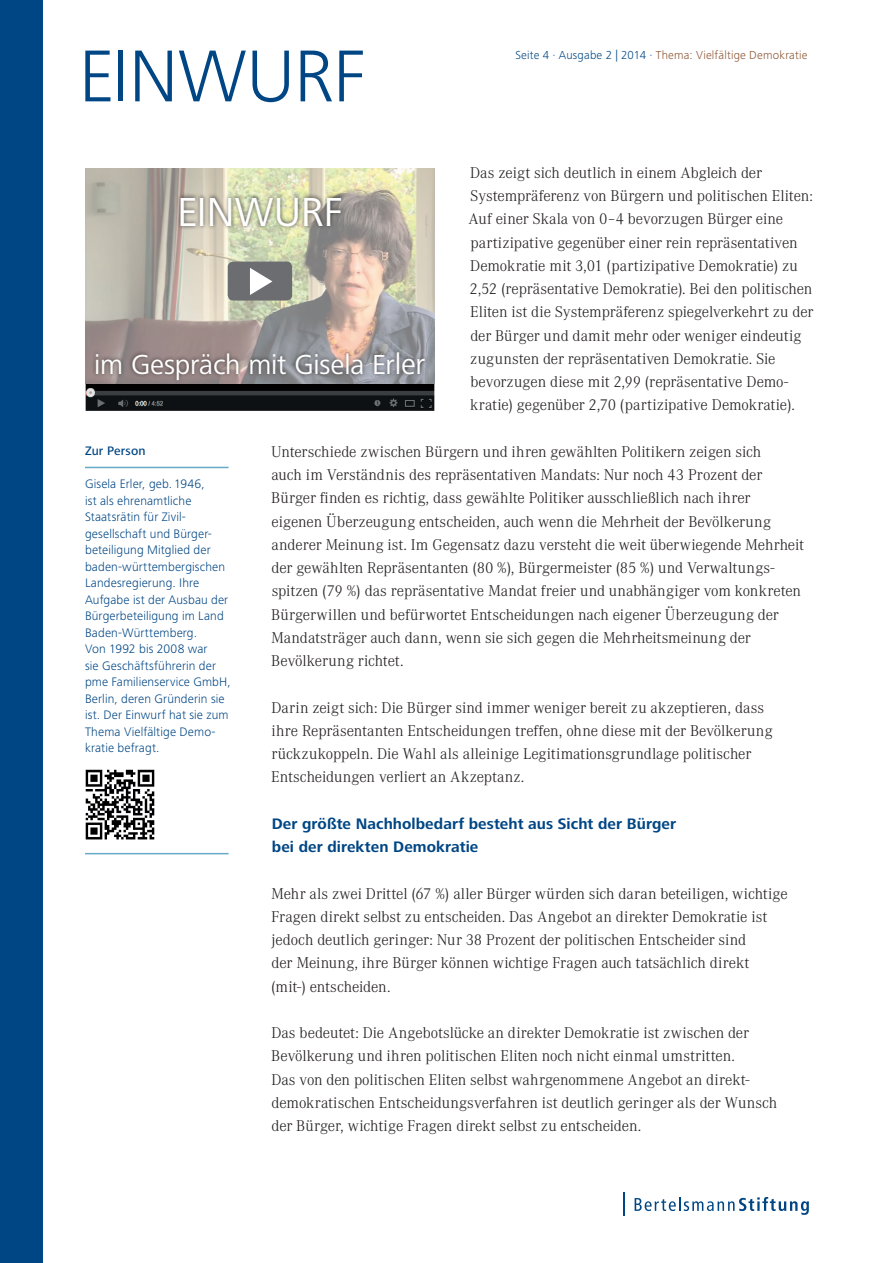
<style>
.page{position:relative;width:893px;height:1263px;background:#fff}
.page>*{position:absolute;margin:0;border:0;box-sizing:border-box;transform-origin:0 0}
.t1{font:300 76.05px "Frutiger Next LT";color:#004684}
.t2{font:42px "Frutiger Next LT";letter-spacing:-.01em;color:#fff}
.t3{font:28.5px "Frutiger Next LT";letter-spacing:-.005em;color:#fff}
.t4{font:700 15.75px/23.2px "Frutiger Next LT";letter-spacing:.005em;color:#004684}
.t5{font:300 15.3px/23.2px "Corporate ABQ";letter-spacing:-.005em;color:#231f20}
.t6{font:300 12.75px/16.5px "Frutiger Next LT";letter-spacing:.01em;color:#004684}
.t7{font:500 12.75px "Frutiger Next LT";letter-spacing:.01em;color:#004684}
.t8{font:300 12px "Frutiger Next LT";letter-spacing:.015em;color:#8a5331}
.s1{color:#004684}
.s2{font-size:30px}
</style>
<div class="page">
<svg style="left:635px;top:1197px;width:174px;height:18px"></svg>
<svg style="left:623px;top:1192px;width:1px;height:24px"></svg>
<div style="left:0;top:0;width:43px;height:1263px;background:#004684"></div>
<svg style="left:85px;top:168px;width:350px;height:217px;background:#bab4a6"></svg>
<div style="left:228px;top:262px;width:64px;height:39px;background:#6c6d70;border-radius:5px"></div>
<svg style="left:250px;top:268px;width:22px;height:27px"></svg>
<div style="left:176px;top:192px;width:169px;height:39px;background:#231f20;opacity:.75"></div>
<div style="left:92px;top:348px;width:338px;height:36px;background:#231f20;opacity:.75"></div>
<img style="left:86px;top:385px;width:348px;height:25px">
<hr style="left:85px;top:467px;width:144px;height:1px;background:#67aac7">
<img style="left:85px;top:769px;width:70px;height:71px">
<hr style="left:85px;top:853px;width:144px;height:1px;background:#67aac7">
<h1 class="t1" style="left:79px;top:34px;width:103px">einwu</h1>
<h1 class="t1" style="left:294px;top:34px;width:73px">rf</h1>
<p class="t8" style="left:515px;top:49px;width:294px"><span class="s1">Seite 4 · Ausgabe 2 | 2014 ·</span> Thema: Vielfältige Demokratie</p>
<p class="t5" style="left:469px;top:161px;width:346px">Das zeigt sich deutlich in einem Abgleich der Systempräferenz von Bürgern und politischen Eliten:<br>Auf einer Skala von 0–4 bevorzugen Bürger eine partizipative gegenüber einer rein repräsentativen Demokratie mit 3,01 (partizipative Demokratie) zu 2,52 (repräsentative Demokratie). Bei den politischen Eliten ist die Systempräferenz spiegelverkehrt zu der der Bürger und damit mehr oder weniger eindeutig zugunsten der repräsentativen Demokratie. Sie bevorzugen diese mit 2,99 (repräsentative Demo&shy;kratie) gegenüber 2,70 (partizipative Demokratie).</p>
<p class="t5" style="left:271px;top:440px;width:534px">Unterschiede zwischen Bürgern und ihren gewählten Politikern zeigen sich<br>auch im Verständnis des repräsentativen Mandats: Nur noch 43 Prozent der Bürger finden es richtig, dass gewählte Politiker ausschließlich nach ihrer eigenen Überzeugung entscheiden, auch wenn die Mehrheit der Bevölkerung anderer Meinung ist. Im Gegensatz dazu versteht die weit überwiegende Mehrheit der gewählten Repräsentanten (80 %), Bürgermeister (85 %) und Verwaltungs&shy;spitzen (79 %) das repräsentative Mandat freier und unabhängiger vom konkreten Bürgerwillen und befürwortet Entscheidungen nach eigener Überzeugung der Mandatsträger auch dann, wenn sie sich gegen die Mehrheitsmeinung der Bevölkerung richtet.</p>
<p class="t5" style="left:271px;top:696px;width:503px">Darin zeigt sich: Die Bürger sind immer weniger bereit zu akzeptieren, dass ihre Repräsentanten Entscheidungen treffen, ohne diese mit der Bevölkerung rückzukoppeln. Die Wahl als alleinige Legitimationsgrundlage politischer Entscheidungen verliert an Akzeptanz.</p>
<p class="t4" style="left:272px;top:812px;width:406px">Der größte Nachholbedarf besteht aus Sicht der Bürger bei der direkten Demokratie</p>
<p class="t5" style="left:271px;top:882px;width:518px">Mehr als zwei Drittel (67 %) aller Bürger würden sich daran beteiligen, wichtige Fragen direkt selbst zu entscheiden. Das Angebot an direkter Demokratie ist jedoch deutlich geringer: Nur 38 Prozent der politischen Entscheider sind<br>der Meinung, ihre Bürger können wichtige Fragen auch tatsächlich direkt<br>(mit-) entscheiden.</p>
<p class="t5" style="left:271px;top:1021px;width:508px">Das bedeutet: Die Angebotslücke an direkter Demokratie ist zwischen der Bevölkerung und ihren politischen Eliten noch nicht einmal umstritten.<br>Das von den politischen Eliten selbst wahrgenommene Angebot an direkt&shy;demokratischen Entscheidungsverfahren ist deutlich geringer als der Wunsch der Bürger, wichtige Fragen direkt selbst zu entscheiden.</p>
<h2 class="t2" style="left:177px;top:189px;width:167px">EINWURF</h2>
<h3 class="t3" style="left:94px;top:348px;width:333px">im Gespräch mit Gisela Er<span class="s2">ler</span></h3>
<p class="t7" style="left:85px;top:444px;width:62px">Zur Person</p>
<p class="t6" style="left:85px;top:476px;width:147px">Gisela Erler, geb. 1946,<br>ist als ehrenamtliche<br>Staatsrätin für Zivil&shy;gesellschaft und Bürger&shy;beteiligung Mitglied der baden-württembergischen<br>Landesregierung. I hre<br>Aufgabe ist der Ausbau der<br>Bürgerbeteiligung im Land<br>Baden-Württemberg.<br>Von 1992 bis 2008 war<br>sie Geschäftsführerin der pme Familienservice GmbH,<br>Berlin, deren Gründerin sie ist. Der Einwurf hat sie zum<br>Thema Vielfältige Demo&shy;kratie befragt.</p>
</div>
